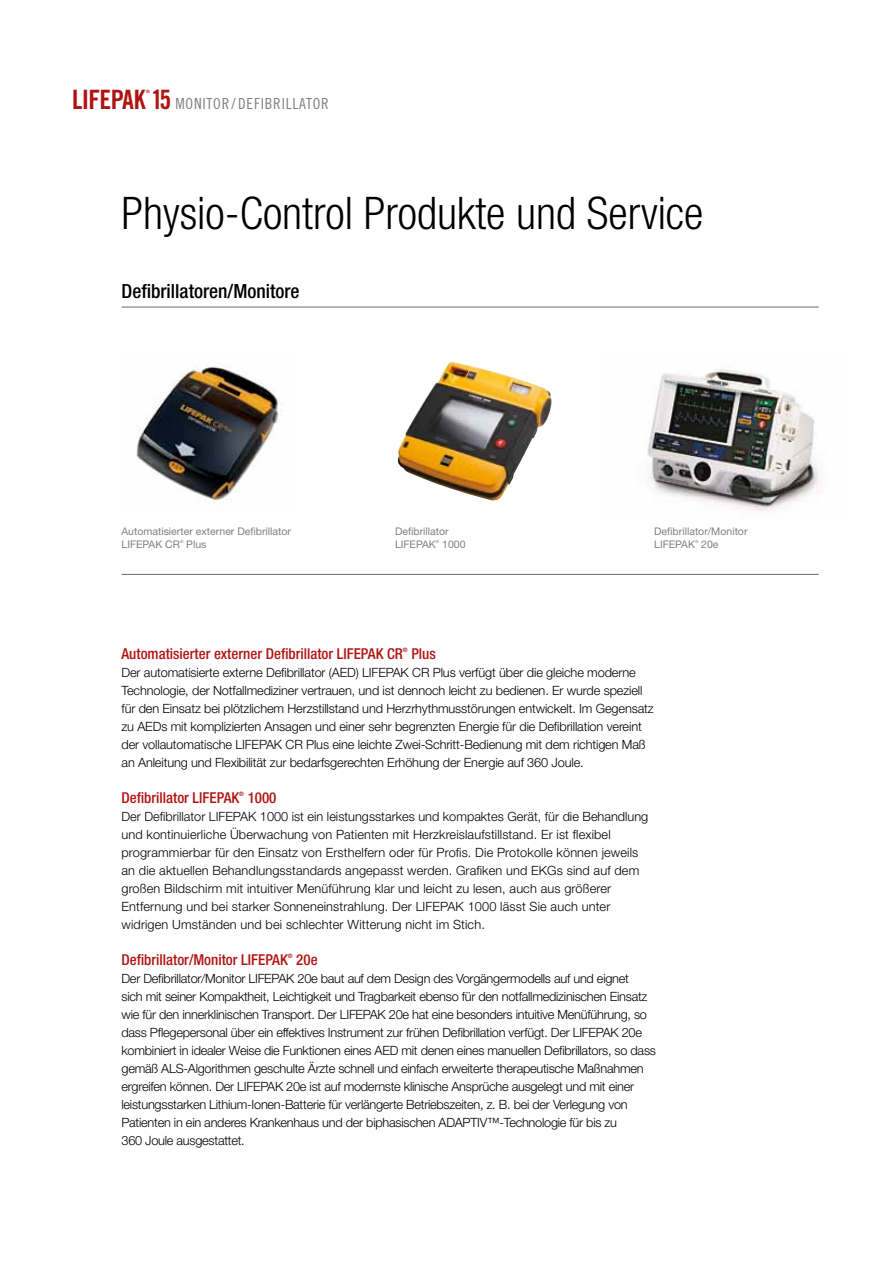
<style>
.page{position:relative;width:893px;height:1263px;background:#fff}
.page>*{position:absolute;margin:0;border:0;box-sizing:border-box;transform-origin:0 0}
.t1{font:300 condensed 45px "Helvetica Neue LT Std";color:#000}
.t2{font:26.7px "Trade Gothic LT Std Bd Cn 20";letter-spacing:-.025em;color:#af1413}
.t3{font:500 condensed 19.5px "Helvetica Neue LT Std";color:#000}
.t4{font:15.3px "Trade Gothic LT Std Cn 18";letter-spacing:.05em;color:#7f8181}
.t5{font:500 condensed 15px "Helvetica Neue LT Std";color:#af1413}
.t6{font:300 12.75px/18px "Helvetica Neue LT Std";letter-spacing:-.01em;color:#000}
.t7{font:300 12.75px/18px "Helvetica Neue LT Std";letter-spacing:.01em;color:#000}
.t8{font:10.5px/12.6px "Helvetica Neue LT Std";color:#7f8181}
.t9{font:500 condensed 6px "Helvetica Neue LT Std";color:#af1413}
.t10{font:4.65px "Trade Gothic LT Std Bd Cn 20";color:#af1413}
.t11{font:4.2px "Helvetica Neue LT Std";color:#7f8181}
.s1{font-family:"Trade Gothic LT Std Bd Cn 20";font-size:26.7px;color:#af1413}
</style>
<div class="page">
<img style="left:398px;top:362px;width:154px;height:139px">
<hr style="left:122px;top:307px;width:697px;height:1px;background:#6a6c6c">
<img style="left:136px;top:366px;width:145px;height:136px">
<img style="left:645px;top:369px;width:173px;height:142px">
<hr style="left:122px;top:574px;width:697px;height:1px;background:#6a6c6c">
<h2 class="t2" style="left:72px;top:84px;width:75px">LIFEPAK</h2>
<p class="t10" style="left:146px;top:89px;width:5px">®</p>
<p class="t4" style="left:151px;top:95px;width:179px"><span class="s1">15</span> MONITOR/DEFIBRILLATOR</p>
<h1 class="t1" style="left:122px;top:187px;width:583px">Physio-Control Produkte und Service</h1>
<h3 class="t3" style="left:122px;top:280px;width:180px">Defibrillatoren/Monitore</h3>
<p class="t8" style="left:122px;top:525px;width:171px">Automatisierter externer Defibrillator<br>LIFEPAK CR</p>
<p class="t11" style="left:180px;top:539px;width:5px">®</p>
<p class="t8" style="left:186px;top:537px;width:22px">Plus</p>
<p class="t8" style="left:395px;top:525px;width:55px">Defibrillator<br>LIFEPAK</p>
<p class="t11" style="left:436px;top:539px;width:5px">®</p>
<p class="t8" style="left:442px;top:537px;width:25px">1000</p>
<p class="t8" style="left:654px;top:525px;width:95px">Defibrillator/Monitor<br>LIFEPAK</p>
<p class="t11" style="left:695px;top:539px;width:5px">®</p>
<p class="t8" style="left:701px;top:537px;width:19px">20e</p>
<p class="t5" style="left:122px;top:644px;width:283px">Automatisierter externer Defibrillator LIFEPAK CR</p>
<p class="t9" style="left:403px;top:646px;width:6px">®</p>
<p class="t5" style="left:411px;top:644px;width:26px">Plus</p>
<p class="t6" style="left:122px;top:663px;width:534px">Der automatisierte externe Defibrillator (AED) LIFEPAK CR Plus verfügt über die gleiche moderne Technologie, der Notfallmediziner vertrauen, und ist dennoch leicht zu bedienen. Er wurde speziell für den Einsatz bei plötzlichem Herzstillstand und Herzrhythmusstörungen entwickelt. Im Gegensatz zu AEDs mit komplizierten Ansagen und einer sehr begrenzten Energie für die Defibrillation vereint der vollautomatische LIFEPAK CR Plus eine leichte Zwei-Schritt-Bedienung mit dem richtigen Maß an Anleitung und Flexibilität zur bedarfsgerechten Erhöhung der Energie auf 360 Joule.</p>
<p class="t5" style="left:122px;top:788px;width:119px">Defibrillator LIFEPAK</p>
<p class="t9" style="left:239px;top:790px;width:6px">®</p>
<p class="t5" style="left:248px;top:788px;width:30px">1000</p>
<p class="t7" style="left:122px;top:807px;width:528px">Der Defibrillator LIFEPAK 1000 ist ein leistungsstarkes und kompaktes Gerät, für die Behandlung und kontinuierliche Überwachung von Patienten mit Herzkreislaufstillstand. Er ist flexibel programmierbar für den Einsatz von Ersthelfern oder für Profis. Die Protokolle können jeweils an die aktuellen Behandlungsstandards angepasst werden. Grafiken und EKGs sind auf dem großen Bildschirm mit intuitiver Menüführung klar und leicht zu lesen, auch aus größerer Entfernung und bei starker Sonneneinstrahlung. Der LIFEPAK 1000 lässt Sie auch unter widrigen Umständen und bei schlechter Witterung nicht im Stich.</p>
<p class="t5" style="left:122px;top:950px;width:168px">Defibrillator/Monitor LIFEPAK</p>
<p class="t9" style="left:288px;top:952px;width:6px">®</p>
<p class="t5" style="left:296px;top:950px;width:23px">20e</p>
<p class="t6" style="left:122px;top:969px;width:536px">Der Defibrillator/Monitor LIFEPAK 20e baut auf dem Design des Vorgängermodells auf und eignet<br>sich mit seiner Kompaktheit, Leichtigkeit und Tragbarkeit ebenso für den notfallmedizinischen Einsatz wie für den innerklinischen Transport. Der LIFEPAK 20e hat eine besonders intuitive Menüführung, so dass Pflegepersonal über ein effektives Instrument zur frühen Defibrillation verfügt. Der LIFEPAK 20e kombiniert in idealer Weise die Funktionen eines AED mit denen eines manuellen Defibrillators, so dass gemäß ALS-Algorithmen geschulte Ärzte schnell und einfach erweiterte therapeutische Maßnahmen ergreifen können. Der LIFEPAK 20e ist auf modernste klinische Ansprüche ausgelegt und mit einer leistungsstarken Lithium-Ionen-Batterie für verlängerte Betriebszeiten, z. B. bei der Verlegung von Patienten in ein anderes Krankenhaus und der biphasischen ADAPTIV™-Technologie für bis zu<br>360 Joule ausgestattet.</p>
</div>
